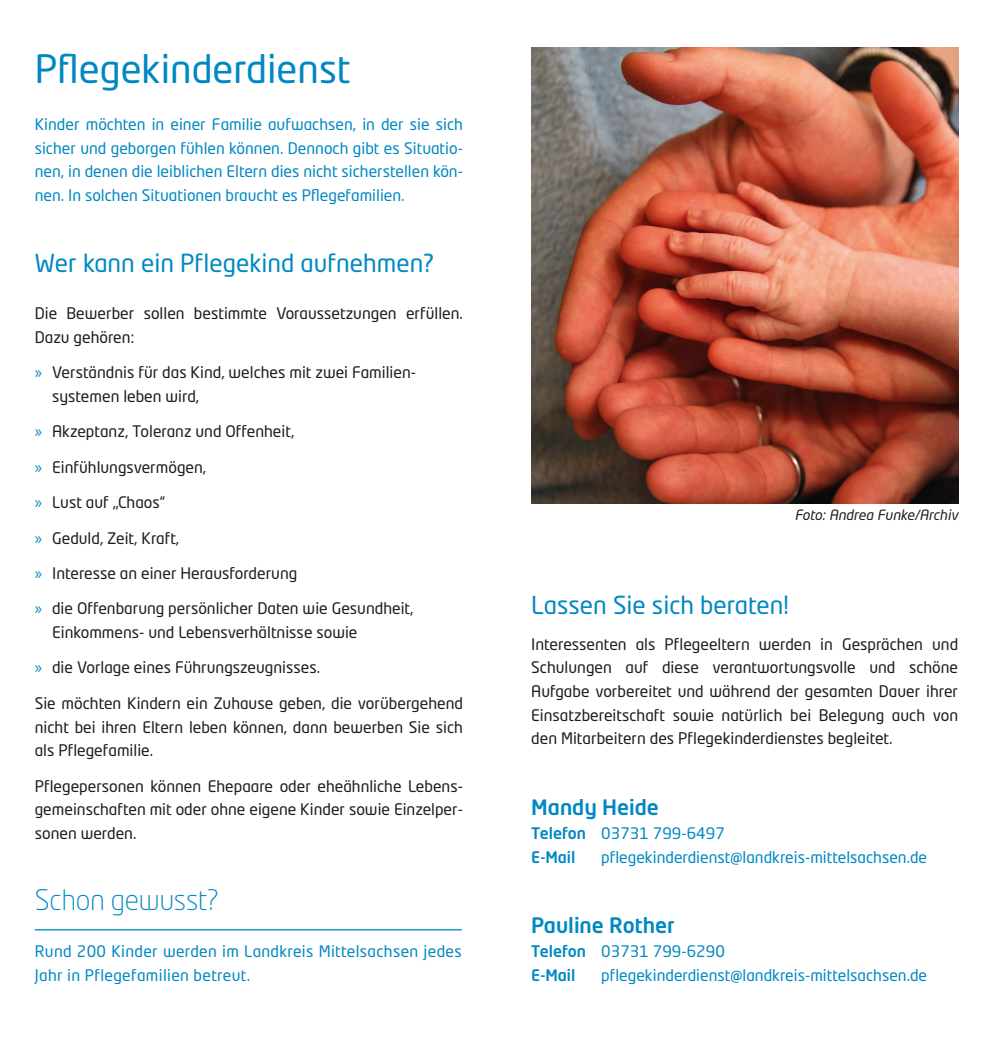
<style>
.page{position:relative;width:993px;height:1042px;background:#fff}
.page>*{position:absolute;margin:0;border:0;box-sizing:border-box;transform-origin:0 0}
.Überschrift_regular{font:38.5px "Neo Tech Std";color:#0088c2}
.Box-Überschrift_blau{font:300 28px "Neo Tech Std";letter-spacing:-.005em;color:#0088c2}
.Überschrift_regular-2{font:24.5px "Neo Tech Std";color:#0088c2}
.Unterüberschrift_14P{font:24.5px "Neo Tech Std";color:#0088c2}
.Aufzählungszeichen_b{font:500 21px "Neo Tech Std";color:#0088c2}
.Aufzählungszeichen_b-2{font:15.75px/23.6px "Neo Tech Std";color:#1d1d1b}
.Überschrift_regular-3{font:15.75px/23.6px "Neo Tech Std";color:#0088c2;text-align:justify}
.Aufzählungszeichen_b-3{font:15.75px "Neo Tech Std";color:#0088c2}
.Fließtext_9Pt_schwar{font:15.75px/23.6px "Neo Tech Std";letter-spacing:.02em;color:#0088c2}
.Aufzählungszeichen_b-4{font:500 15.75px/23.6px "Neo Tech Std";color:#0088c2}
.t1{font:italic 14px "Neo Tech Std";color:#1d1d1b}
.s1{font-family:"Myriad Pro";font-size:17.5px;color:#0088c2}
.s2{font-weight:400}
</style>
<div class="page">
<hr style="left:35px;top:929px;width:426px;height:1px;background:#0088c2">
<img style="left:531px;top:47px;width:426px;height:456px">
<p class="Überschrift_regular" style="left:35px;top:45px;width:317px">Pflegekinderdienst</p>
<p class="Überschrift_regular-3" style="left:35px;top:112px;width:429px">Kinder möchten in einer Familie aufwachsen, in der sie sich sicher und geborgen fühlen können. Dennoch gibt es Situatio&shy;nen, in denen die leiblichen Eltern dies nicht sicherstellen kön&shy;nen. In solchen Situationen braucht es Pflegefamilien.</p>
<p class="Überschrift_regular-2" style="left:35px;top:248px;width:401px">Wer kann ein Pflegekind aufnehmen?</p>
<p class="Aufzählungszeichen_b-2" style="left:35px;top:301px;width:429px">Die Bewerber sollen bestimmte Voraussetzungen erfüllen.<br>Dazu gehören:</p>
<p class="Aufzählungszeichen_b-2" style="left:52px;top:360px;width:365px;text-indent:-17px"><span class="s1">»</span> Verständnis für das Kind, welches mit zwei Familien&shy;systemen leben wird,</p>
<p class="Aufzählungszeichen_b-2" style="left:35px;top:419px;width:261px"><span class="s1">»</span> Akzeptanz, Toleranz und Offenheit,</p>
<p class="Aufzählungszeichen_b-2" style="left:35px;top:455px;width:173px"><span class="s1">»</span> Einfühlungsvermögen,</p>
<p class="Aufzählungszeichen_b-2" style="left:35px;top:490px;width:132px"><span class="s1">»</span> Lust auf „Chaos“</p>
<p class="Aufzählungszeichen_b-2" style="left:35px;top:526px;width:146px"><span class="s1">»</span> Geduld, Zeit, Kraft,</p>
<p class="Aufzählungszeichen_b-2" style="left:35px;top:561px;width:264px"><span class="s1">»</span> Interesse an einer Herausforderung</p>
<p class="Aufzählungszeichen_b-2" style="left:52px;top:596px;width:363px;text-indent:-17px"><span class="s1">»</span> die Offenbarung persönlicher Daten wie Gesundheit,<br>Einkommens- und Lebensverhältnisse sowie</p>
<p class="Aufzählungszeichen_b-2" style="left:35px;top:655px;width:287px"><span class="s1">»</span> die Vorlage eines Führungszeugnisses.</p>
<p class="Aufzählungszeichen_b-2" style="left:35px;top:691px;width:429px;text-align:justify">Sie möchten Kindern ein Zuhause geben, die vorübergehend nicht bei ihren Eltern leben können, dann bewerben Sie sich als Pflegefamilie.</p>
<p class="Aufzählungszeichen_b-2" style="left:35px;top:774px;width:429px;text-align:justify">Pflegepersonen können Ehepaare oder eheähnliche Lebens&shy;gemeinschaften mit oder ohne eigene Kinder sowie Einzelper&shy;sonen werden.</p>
<p class="Box-Überschrift_blau" style="left:35px;top:883px;width:186px">Schon gewusst?</p>
<p class="Fließtext_9Pt_schwar" style="left:35px;top:939px;width:428px">Rund 200 Kinder werden im Landkreis Mittelsachsen jedes<br>Jahr in Pflegefamilien betreut.</p>
<p class="t1" style="left:794px;top:506px;width:165px">Foto: Andrea Funke/Archiv</p>
<p class="Unterüberschrift_14P" style="left:531px;top:590px;width:259px">Lassen Sie sich beraten!</p>
<p class="Aufzählungszeichen_b-2" style="left:531px;top:632px;width:428px;text-align:justify">Interessenten als Pflegeeltern werden in Gesprächen und Schulungen auf diese verantwortungsvolle und schöne Aufgabe vorbereitet und während der gesamten Dauer ihrer Einsatzbereitschaft sowie natürlich bei Belegung auch von den Mitarbeitern des Pflegekinderdienstes begleitet.</p>
<p class="Aufzählungszeichen_b" style="left:531px;top:794px;width:129px">Mandy Heide</p>
<p class="Aufzählungszeichen_b-4" style="left:531px;top:821px;width:195px">Telefon <span class="s2">03731 799-6497<br></span>E-Mail</p>
<p class="Aufzählungszeichen_b-3" style="left:601px;top:847px;width:327px">pflegekinderdienst@landkreis-mittelsachsen.de</p>
<p class="Aufzählungszeichen_b" style="left:531px;top:912px;width:145px">Pauline Rother</p>
<p class="Aufzählungszeichen_b-4" style="left:531px;top:939px;width:195px">Telefon <span class="s2">03731 799-6290<br></span>E-Mail</p>
<p class="Aufzählungszeichen_b-3" style="left:601px;top:965px;width:327px">pflegekinderdienst@landkreis-mittelsachsen.de</p>
</div>
